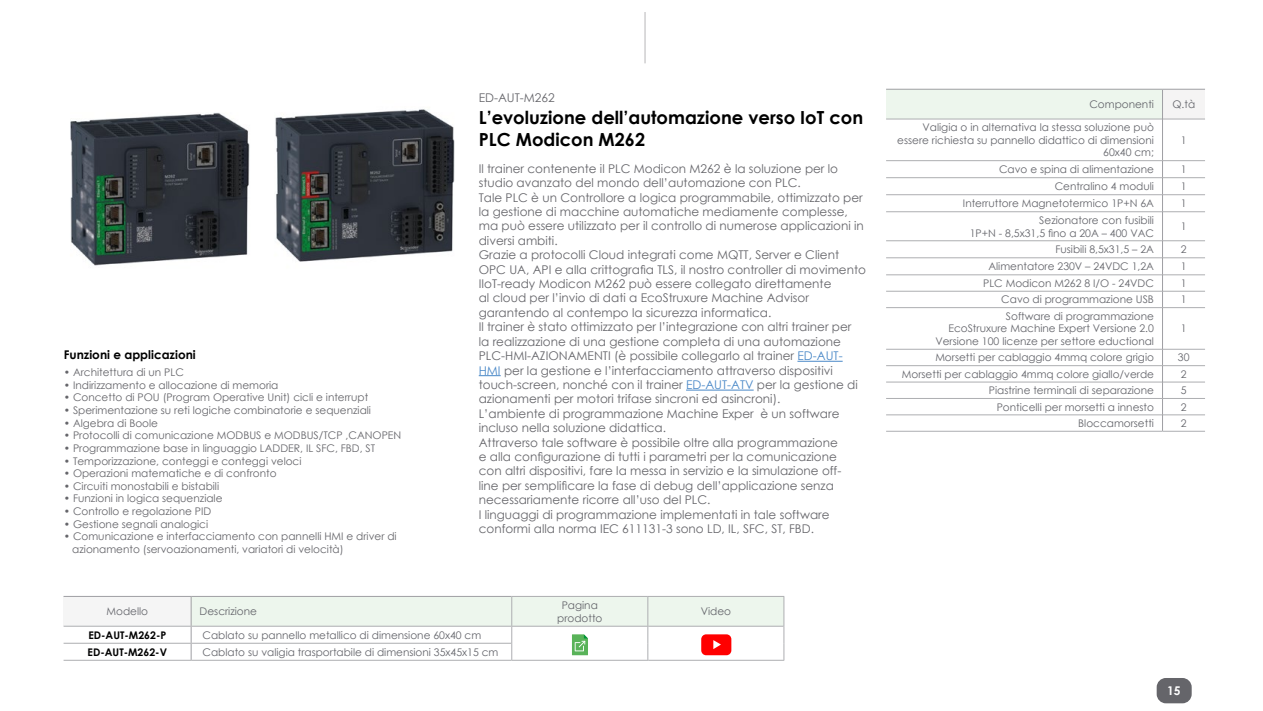
<style>
.page{position:relative;width:1263px;height:711px;background:#fff}
.page>*{position:absolute;margin:0;border:0;box-sizing:border-box;transform-origin:0 0}
.t1{font:700 18px/21.6px "Century Gothic";color:#000}
.t2{font:12px/14.4px "Century Gothic";color:#65656a}
.t3{font:700 12px "Century Gothic";color:#000}
.t4{font:700 12px "Century Gothic";color:#fff}
.t5{font:10.5px/12.6px "Century Gothic";color:#64656b;text-align:right}
.t6{font:10.5px/12.6px "Century Gothic";color:#65656a}
.t7{font:10.5px/12.6px "Century Gothic";color:#63646a;text-align:center}
.t8{font:700 10.5px "Century Gothic";color:#000}
.s1{color:#4887c7}
</style>
<div class="page">
<hr style="left:797px;top:360px;width:46px;height:1px;background:#4887c7">
<svg style="left:479px;top:375px;width:22px;height:1px"></svg>
<hr style="left:686px;top:389px;width:68px;height:1px;background:#4887c7">
<div style="left:886px;top:89px;width:276px;height:30px;background:#edf6ed"></div>
<div style="left:1162px;top:89px;width:43px;height:30px;background:#f5f4f4"></div>
<hr style="left:886px;top:119px;width:276px;height:1px;background:#adaeb1">
<hr style="left:1163px;top:119px;width:42px;height:1px;background:#adaeb1">
<hr style="left:886px;top:160px;width:276px;height:1px;background:#adaeb1">
<hr style="left:1163px;top:160px;width:42px;height:1px;background:#adaeb1">
<hr style="left:886px;top:177px;width:276px;height:1px;background:#adaeb1">
<hr style="left:1163px;top:177px;width:42px;height:1px;background:#adaeb1">
<hr style="left:886px;top:194px;width:276px;height:1px;background:#adaeb1">
<hr style="left:1163px;top:194px;width:42px;height:1px;background:#adaeb1">
<hr style="left:886px;top:211px;width:276px;height:1px;background:#adaeb1">
<hr style="left:1163px;top:211px;width:42px;height:1px;background:#adaeb1">
<hr style="left:886px;top:240px;width:276px;height:1px;background:#adaeb1">
<hr style="left:1163px;top:240px;width:42px;height:1px;background:#adaeb1">
<hr style="left:886px;top:257px;width:276px;height:1px;background:#adaeb1">
<hr style="left:1163px;top:257px;width:42px;height:1px;background:#adaeb1">
<hr style="left:886px;top:274px;width:276px;height:1px;background:#adaeb1">
<hr style="left:1163px;top:274px;width:42px;height:1px;background:#adaeb1">
<hr style="left:886px;top:290px;width:276px;height:1px;background:#adaeb1">
<hr style="left:1163px;top:290px;width:42px;height:1px;background:#adaeb1">
<hr style="left:886px;top:307px;width:276px;height:1px;background:#adaeb1">
<hr style="left:1163px;top:307px;width:42px;height:1px;background:#adaeb1">
<hr style="left:886px;top:348px;width:276px;height:1px;background:#adaeb1">
<hr style="left:1163px;top:348px;width:42px;height:1px;background:#adaeb1">
<hr style="left:886px;top:365px;width:276px;height:1px;background:#adaeb1">
<hr style="left:1163px;top:365px;width:42px;height:1px;background:#adaeb1">
<hr style="left:886px;top:381px;width:276px;height:1px;background:#adaeb1">
<hr style="left:1163px;top:381px;width:42px;height:1px;background:#adaeb1">
<hr style="left:886px;top:398px;width:276px;height:1px;background:#adaeb1">
<hr style="left:1163px;top:398px;width:42px;height:1px;background:#adaeb1">
<hr style="left:886px;top:414px;width:276px;height:1px;background:#adaeb1">
<hr style="left:1163px;top:414px;width:42px;height:1px;background:#adaeb1">
<hr style="left:886px;top:430px;width:276px;height:1px;background:#adaeb1">
<hr style="left:1162px;top:430px;width:43px;height:1px;background:#adaeb1">
<hr style="left:886px;top:89px;width:276px;height:1px;background:#9f9fa3">
<hr style="left:1162px;top:89px;width:43px;height:1px;background:#9f9fa3">
<hr style="left:1162px;top:89px;width:1px;height:30px;background:#9f9fa3">
<hr style="left:1162px;top:119px;width:1px;height:41px;background:#9f9fa3">
<svg style="left:1162px;top:160px;width:1px;height:147px"></svg>
<hr style="left:1162px;top:307px;width:1px;height:42px;background:#9f9fa3">
<svg style="left:1162px;top:349px;width:1px;height:81px"></svg>
<div style="left:64px;top:596px;width:127px;height:29px;background:#f5f5f5"></div>
<hr style="left:64px;top:625px;width:127px;height:1px;background:#adaeb1">
<hr style="left:64px;top:642px;width:127px;height:1px;background:#adaeb1">
<hr style="left:64px;top:659px;width:127px;height:1px;background:#adaeb1">
<hr style="left:191px;top:659px;width:320px;height:1px;background:#adaeb1">
<hr style="left:64px;top:595px;width:127px;height:1px;background:#9f9fa3">
<hr style="left:191px;top:595px;width:320px;height:1px;background:#9f9fa3">
<hr style="left:511px;top:595px;width:137px;height:1px;background:#adaeb1">
<hr style="left:648px;top:595px;width:136px;height:1px;background:#adaeb1">
<hr style="left:648px;top:659px;width:136px;height:1px;background:#adaeb1">
<hr style="left:511px;top:659px;width:137px;height:1px;background:#adaeb1">
<div style="left:1157px;top:678px;width:34px;height:24px;background:#65656a;border-radius:9px"></div>
<div style="left:1157px;top:677px;width:35px;height:25px;border:2px solid #65656a;border-radius:9px"></div>
<img style="left:70px;top:109px;width:385px;height:157px">
<svg style="left:191px;top:596px;width:593px;height:63px"></svg>
<hr style="left:645px;top:12px;width:1px;height:51px;background:#b7b6b8">
<p class="t3" style="left:64px;top:345px;width:133px">Funzioni e applicazioni</p>
<p class="t6" style="left:64px;top:366px;width:122px">• Architettura di un PLC</p>
<p class="t6" style="left:64px;top:378px;width:216px">• Indirizzamento e allocazione di memoria</p>
<p class="t6" style="left:64px;top:391px;width:306px">• Concetto di POU (Program Operative Unit) cicli e interrupt</p>
<p class="t6" style="left:64px;top:403px;width:309px">• Sperimentazione su reti logiche combinatorie e sequenziali</p>
<p class="t6" style="left:64px;top:416px;width:96px">• Algebra di Boole</p>
<p class="t6" style="left:64px;top:429px;width:339px">• Protocolli di comunicazione MODBUS e MODBUS/TCP ,CANOPEN</p>
<p class="t6" style="left:64px;top:441px;width:313px">• Programmazione base in linguaggio LADDER, IL SFC, FBD, ST</p>
<p class="t6" style="left:64px;top:454px;width:239px">• Temporizzazione, conteggi e conteggi veloci</p>
<p class="t6" style="left:64px;top:466px;width:214px">• Operazioni matematiche e di confronto</p>
<p class="t6" style="left:64px;top:479px;width:157px">• Circuiti monostabili e bistabili</p>
<p class="t6" style="left:64px;top:492px;width:160px">• Funzioni in logica sequenziale</p>
<p class="t6" style="left:64px;top:504px;width:149px">• Controllo e regolazione PID</p>
<p class="t6" style="left:64px;top:517px;width:146px">• Gestione segnali analogici</p>
<p class="t6" style="left:72px;top:529px;width:326px;text-indent:-9px">• Comunicazione e interfacciamento con pannelli HMI e driver di azionamento (servoazionamenti, variatori di velocità)</p>
<p class="t2" style="left:479px;top:91px;width:78px">ED-AUT-M262</p>
<h1 class="t1" style="left:479px;top:106px;width:386px">L’evoluzione dell’automazione verso IoT con<br>PLC Modicon M262</h1>
<p class="t2" style="left:479px;top:161px;width:389px">Il trainer contenente il PLC Modicon M262 è la soluzione per lo studio avanzato del mondo dell’automazione con PLC.<br>Tale PLC è un Controllore a logica programmabile, ottimizzato per la gestione di macchine automatiche mediamente complesse, ma può essere utilizzato per il controllo di numerose applicazioni in diversi ambiti.<br>Grazie a protocolli Cloud integrati come MQTT, Server e Client OPC UA, API e alla crittografia TLS, il nostro controller di movimento IIoT-ready Modicon M262 può essere collegato direttamente<br>al cloud per l’invio di dati a EcoStruxure Machine Advisor garantendo al contempo la sicurezza informatica.<br>Il trainer è stato ottimizzato per l’integrazione con altri trainer per<br>la realizzazione di una gestione completa di una automazione PLC-HMI-AZIONAMENTI (è possibile collegarlo al trainer <span class="s1">ED-AUT-HMI</span> per la gestione e l’interfacciamento attraverso dispositivi touch-screen, nonché con il trainer <span class="s1">ED-AUT-ATV</span> per la gestione di azionamenti per motori trifase sincroni ed asincroni).<br>L’ambiente di programmazione Machine Exper è un software incluso nella soluzione didattica.<br>Attraverso tale software è possibile oltre alla programmazione<br>e alla configurazione di tutti i parametri per la comunicazione<br>con altri dispositivi, fare la messa in servizio e la simulazione off-<br>line per semplificare la fase di debug dell’applicazione senza necessariamente ricorre all’uso del PLC.<br>I linguaggi di programmazione implementati in tale software conformi alla norma IEC 611131-3 sono LD, IL, SFC, ST, FBD.</p>
<p class="t5" style="left:107px;top:604px;width:43px">Modello</p>
<p class="t7" style="left:200px;top:604px;width:59px">Descrizione</p>
<p class="t7" style="left:557px;top:598px;width:47px">Pagina prodotto</p>
<p class="t7" style="left:701px;top:604px;width:32px">Video</p>
<p class="t8" style="left:88px;top:626px;width:79px">ED-AUT-M262-P</p>
<p class="t5" style="left:203px;top:628px;width:280px">Cablato su pannello metallico di dimensione 60x40 cm</p>
<p class="t8" style="left:88px;top:643px;width:81px">ED-AUT-M262-V</p>
<p class="t5" style="left:203px;top:645px;width:297px">Cablato su valigia trasportabile di dimensioni 35x45x15 cm</p>
<p class="t5" style="left:1089px;top:98px;width:66px">Componenti</p>
<p class="t5" style="left:1172px;top:98px;width:24px">Q.tà</p>
<p class="t5" style="left:897px;top:121px;width:258px">Valigia o in alternativa la stessa soluzione può essere richiesta su pannello didattico di dimensioni<br>60x40 cm;</p>
<p class="t5" style="left:1181px;top:133px;width:7px">1</p>
<p class="t5" style="left:999px;top:163px;width:156px">Cavo e spina di alimentazione</p>
<p class="t5" style="left:1181px;top:163px;width:7px">1</p>
<p class="t5" style="left:1055px;top:180px;width:101px">Centralino 4 moduli</p>
<p class="t5" style="left:1181px;top:180px;width:7px">1</p>
<p class="t5" style="left:963px;top:197px;width:193px">Interruttore Magnetotermico 1P+N 6A</p>
<p class="t5" style="left:1181px;top:197px;width:7px">1</p>
<p class="t5" style="left:970px;top:213px;width:186px">Sezionatore con fusibili<br>1P+N - 8,5x31,5 fino a 20A – 400 VAC</p>
<p class="t5" style="left:1181px;top:220px;width:7px">1</p>
<p class="t5" style="left:1055px;top:243px;width:100px">Fusibili 8,5x31,5 – 2A</p>
<p class="t5" style="left:1181px;top:243px;width:7px">2</p>
<p class="t5" style="left:988px;top:260px;width:167px">Alimentatore 230V – 24VDC 1,2A</p>
<p class="t5" style="left:1181px;top:260px;width:7px">1</p>
<p class="t5" style="left:983px;top:276px;width:172px">PLC Modicon M262 8 I/O - 24VDC</p>
<p class="t5" style="left:1181px;top:276px;width:7px">1</p>
<p class="t5" style="left:1001px;top:293px;width:154px">Cavo di programmazione USB</p>
<p class="t5" style="left:1181px;top:293px;width:7px">1</p>
<p class="t5" style="left:935px;top:309px;width:220px">Software di programmazione<br>EcoStruxure Machine Expert Versione 2.0<br>Versione 100 licenze per settore eductional</p>
<p class="t5" style="left:1181px;top:322px;width:7px">1</p>
<p class="t5" style="left:935px;top:351px;width:220px">Morsetti per cablaggio 4mmq colore grigio</p>
<p class="t5" style="left:1178px;top:351px;width:13px">30</p>
<p class="t5" style="left:902px;top:367px;width:254px">Morsetti per cablaggio 4mmq colore giallo/verde</p>
<p class="t5" style="left:1181px;top:367px;width:7px">2</p>
<p class="t5" style="left:989px;top:383px;width:167px">Piastrine terminali di separazione</p>
<p class="t5" style="left:1181px;top:383px;width:7px">5</p>
<p class="t5" style="left:997px;top:400px;width:159px">Ponticelli per morsetti a innesto</p>
<p class="t5" style="left:1181px;top:400px;width:7px">2</p>
<p class="t5" style="left:1078px;top:416px;width:77px">Bloccamorsetti</p>
<p class="t5" style="left:1181px;top:416px;width:7px">2</p>
<p class="t4" style="left:1167px;top:681px;width:15px">15</p>
</div>
